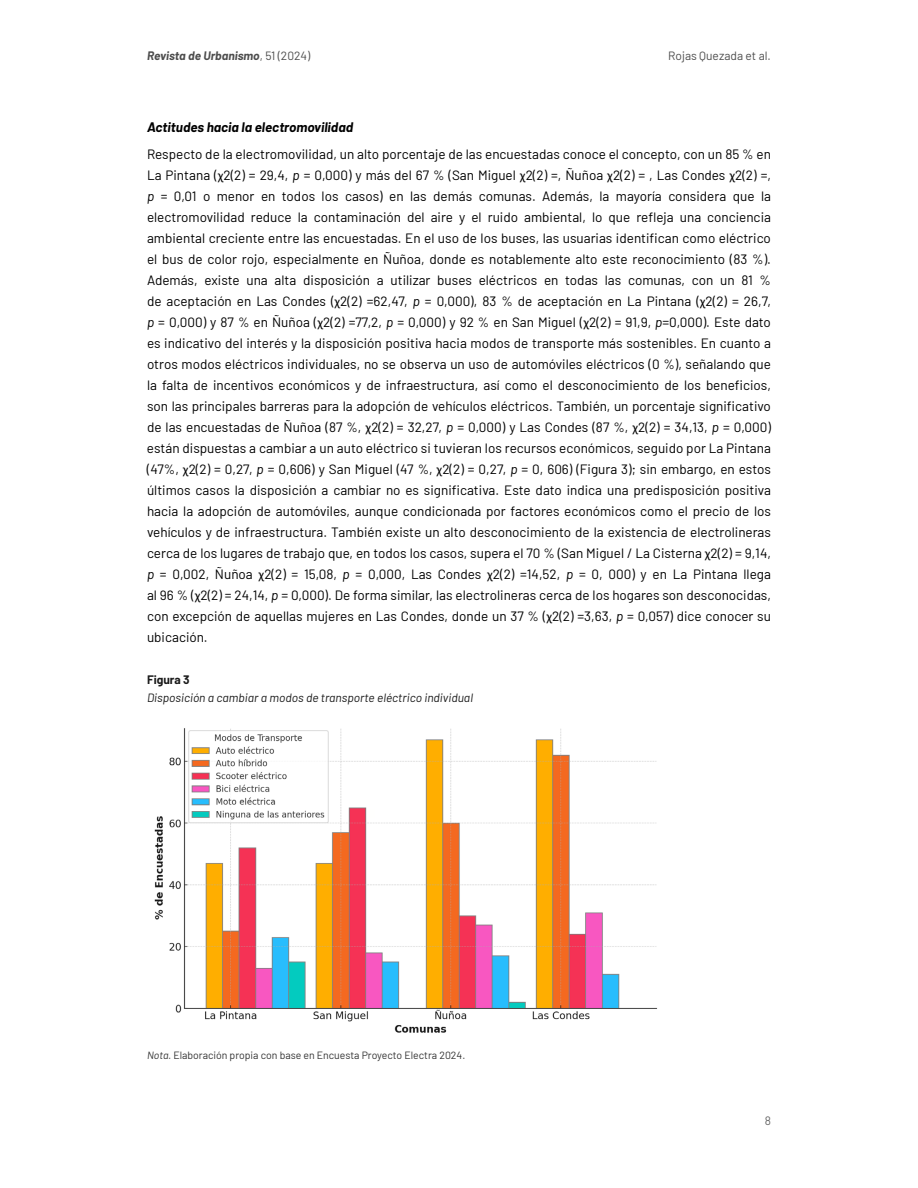
<style>
.page{position:relative;width:918px;height:1188px;background:#fff}
.page>*{position:absolute;margin:0;border:0;box-sizing:border-box;transform-origin:0 0}
.t1{font:13.5px/21px "Barlow";color:#000;text-align:justify}
.t2{font:italic 700 13.5px "Barlow";color:#000}
.t3{font:italic 12px "Barlow";color:#1a1a1a}
.t4{font:italic 700 12px "Barlow";color:#4d4d4d}
.t5{font:12px "Barlow";color:#4d4d4d}
.t6{font:700 12px "Barlow";color:#1a1a1a}
.t7{font:12px "Barlow";color:#666}
.t8{font:10.5px "Barlow";color:#333}
.s1{font-weight:400;font-style:normal}
.s2{font-family:"Calibri"}
.s3{font-style:italic}
</style>
<div class="page">
<img style="left:154px;top:728px;width:504px;height:305px">
<p class="t4" style="left:147px;top:47px;width:165px">Revista de Urbanismo<span class="s1">, 51 (2024)</span></p>
<p class="t5" style="left:668px;top:47px;width:104px">Rojas Quezada et al.</p>
<p class="t2" style="left:147px;top:117px;width:208px">Actitudes hacia la electromovilidad</p>
<p class="t1" style="left:147px;top:143px;width:626px">Respecto de la electromovilidad, un alto porcentaje de las encuestadas conoce el concepto, con un 85 % en La Pintana (<span class="s2">χ</span>2(2) = 29,4, <span class="s3">p</span> = 0,000) y más del 67 % (San Miguel <span class="s2">χ</span>2(2) =, Ñuñoa <span class="s2">χ</span>2(2) = , Las Condes <span class="s2">χ</span>2(2) =, <span class="s3">p</span> = 0,01 o menor en todos los casos) en las demás comunas. Además, la mayoría considera que la electromovilidad reduce la contaminación del aire y el ruido ambiental, lo que refleja una conciencia ambiental creciente entre las encuestadas. En el uso de los buses, las usuarias identifican como eléctrico el bus de color rojo, especialmente en Ñuñoa, donde es notablemente alto este reconocimiento (83 %).<br>Además, existe una alta disposición a utilizar buses eléctricos en todas las comunas, con un 81 % de aceptación en Las Condes (<span class="s2">χ</span>2(2) =62,47, <span class="s3">p</span> = 0,000), 83 % de aceptación en La Pintana (<span class="s2">χ</span>2(2) = 26,7, <span class="s3">p</span> = 0,000) y 87 % en Ñuñoa (<span class="s2">χ</span>2(2) =77,2, <span class="s3">p</span> = 0,000) y 92 % en San Miguel (<span class="s2">χ</span>2(2) = 91,9, <span class="s3">p</span>=0,000). Este dato es indicativo del interés y la disposición positiva hacia modos de transporte más sostenibles. En cuanto a otros modos eléctricos individuales, no se observa un uso de automóviles eléctricos (0 %), señalando que la falta de incentivos económicos y de infraestructura, así como el desconocimiento de los beneficios, son las principales barreras para la adopción de vehículos eléctricos. También, un porcentaje significativo de las encuestadas de Ñuñoa (87 %, <span class="s2">χ</span>2(2) = 32,27, <span class="s3">p</span> = 0,000) y Las Condes (87 %, <span class="s2">χ</span>2(2) = 34,13, <span class="s3">p</span> = 0,000) están dispuestas a cambiar a un auto eléctrico si tuvieran los recursos económicos, seguido por La Pintana (47%, <span class="s2">χ</span>2(2) = 0,27, <span class="s3">p</span> = 0,606) y San Miguel (47 %, <span class="s2">χ</span>2(2) = 0,27, <span class="s3">p</span> = 0, 606) (Figura 3); sin embargo, en estos últimos casos la disposición a cambiar no es significativa. Este dato indica una predisposición positiva hacia la adopción de automóviles, aunque condicionada por factores económicos como el precio de los vehículos y de infraestructura. También existe un alto desconocimiento de la existencia de electrolineras cerca de los lugares de trabajo que, en todos los casos, supera el 70 % (San Miguel / La Cisterna <span class="s2">χ</span>2(2) = 9,14, <span class="s3">p</span> = 0,002, Ñuñoa <span class="s2">χ</span>2(2) = 15,08, <span class="s3">p</span> = 0,000, Las Condes <span class="s2">χ</span>2(2) =14,52, <span class="s3">p</span> = 0, 000) y en La Pintana llega al 96 % (<span class="s2">χ</span>2(2) = 24,14, <span class="s3">p</span> = 0,000). De forma similar, las electrolineras cerca de los hogares son desconocidas, con excepción de aquellas mujeres en Las Condes, donde un 37 % (<span class="s2">χ</span>2(2) =3,63, <span class="s3">p</span> = 0,057) dice conocer su ubicación.</p>
<p class="t6" style="left:147px;top:671px;width:44px">Figura 3</p>
<p class="t3" style="left:147px;top:689px;width:328px">Disposición a cambiar a modos de transporte eléctrico individual</p>
<p class="t8" style="left:147px;top:1048px;width:320px"><span class="s3">Nota.</span> Elaboración propia con base en Encuesta Proyecto Electra 2024.</p>
<p class="t7" style="left:765px;top:1112px;width:8px">8</p>
</div>
